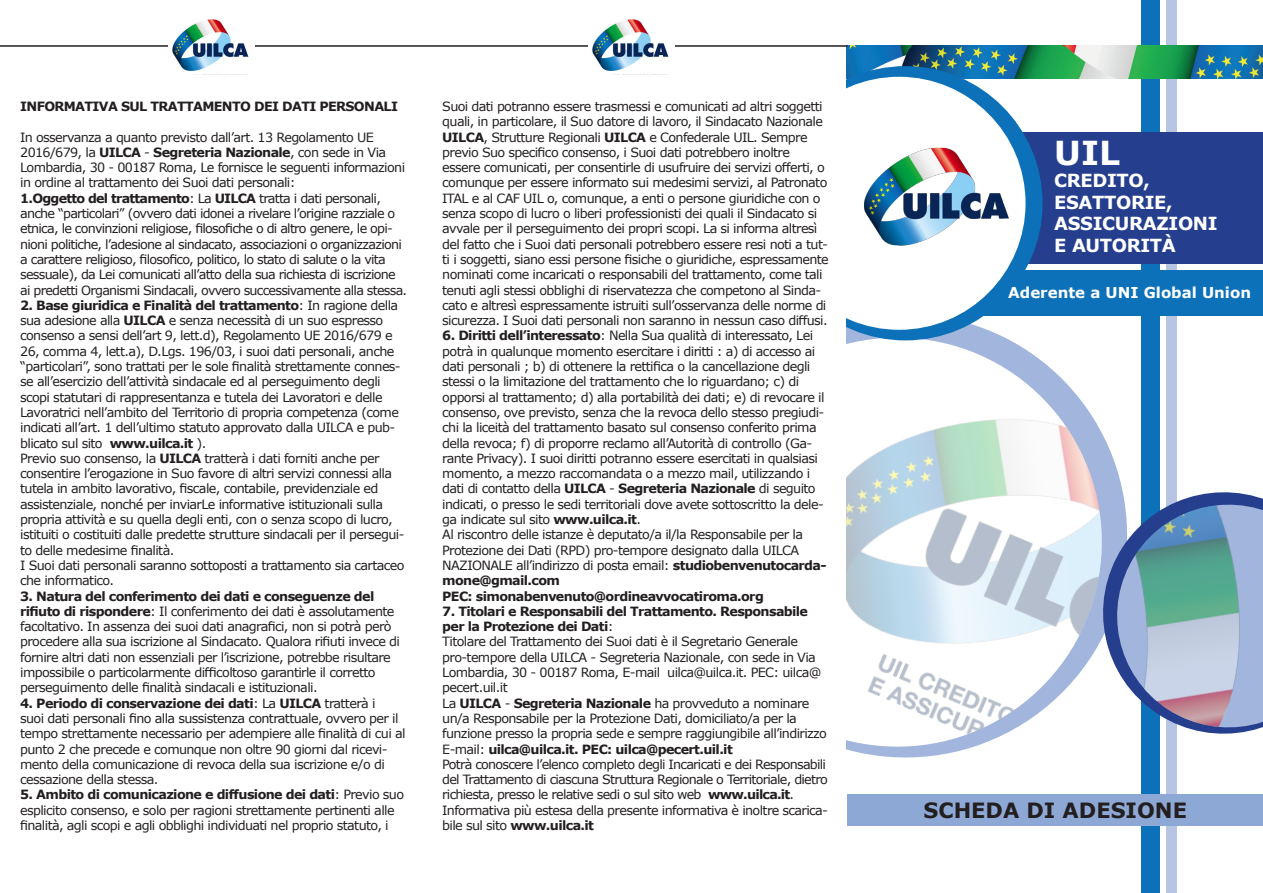
<style>
.page{position:relative;width:1263px;height:893px;background:#fff}
.page>*{position:absolute;margin:0;border:0;box-sizing:border-box;transform-origin:0 0}
.t1{font:700 33px "Verdana";color:#fff}
.t2{font:700 21px "Verdana";color:#231f20}
.t3{font:700 18px/21.6px "Verdana";letter-spacing:-.02em;color:#fff}
.t4{font:700 15px "Verdana";color:#fff}
.t5{font:12.75px/15.3px "Verdana";letter-spacing:-.05em;color:#231f20}
.t6{font:700 12.75px/15.3px "Verdana";letter-spacing:-.05em;color:#231f20}
.s1{font-weight:700}
.s2{font-weight:400}
</style>
<div class="page">
<div style="left:1141px;top:0;width:19px;height:893px;background:#0c71b9"></div>
<div style="left:1166px;top:0;width:10px;height:893px;background:#b7c5e4"></div>
<div style="left:848px;top:795px;width:415px;height:31px;background:#8ea8d6"></div>
<img style="left:846px;top:338px;width:273px;height:420px">
<div style="left:918px;top:271px;width:345px;height:45px;background:#0c71b9"></div>
<div style="left:967px;top:133px;width:296px;height:131px;background:#253f8e"></div>
<img style="left:846px;top:45px;width:417px;height:33px">
<div style="left:768px;top:66px;width:274px;height:274px;background:#0c71b9;border-radius:50%"></div>
<div style="left:772px;top:77px;width:253px;height:253px;background:#fff;border-radius:50%"></div>
<img style="left:864px;top:105px;width:188px;height:143px">
<svg style="left:1086px;top:475px;width:91px;height:275px"></svg>
<svg style="left:1101px;top:489px;width:162px;height:254px"></svg>
<img style="left:1101px;top:505px;width:162px;height:227px">
<div style="left:424px;top:0;width:422px;height:893px;background:#fff"></div>
<hr style="left:0;top:45px;width:848px;height:2px;background:#231f20">
<img style="left:168px;top:19px;width:87px;height:52px">
<img style="left:588px;top:19px;width:87px;height:52px">
<p class="t6" style="left:20px;top:98px;width:379px">INFORMATIVA SUL TRATTAMENTO DEI DATI PERSONALI</p>
<p class="t5" style="left:20px;top:129px;width:386px">In osservanza a quanto previsto dall’art. 13 Regolamento UE 2016/679, la <span class="s1">UILCA</span> - <span class="s1">Segreteria Nazionale</span>, con sede in Via Lombardia, 30 - 00187 Roma, Le fornisce le seguenti informazioni in ordine al trattamento dei Suoi dati personali:</p>
<p class="t5" style="left:20px;top:190px;width:388px"><span class="s1">1.Oggetto del trattamento</span>: La <span class="s1">UILCA</span> tratta i dati personali, anche “particolari” (ovvero dati idonei a rivelare l’origine razziale o etnica, le convinzioni religiose, filosofiche o di altro genere, le opi&shy;nioni politiche, l’adesione al sindacato, associazioni o organizzazioni a carattere religioso, filosofico, politico, lo stato di salute o la vita sessuale), da Lei comunicati all’atto della sua richiesta di iscrizione ai predetti Organismi Sindacali, ovvero successivamente alla stessa.</p>
<p class="t5" style="left:20px;top:297px;width:382px"><span class="s1">2. Base giuridica e Finalità del trattamento</span>: In ragione della sua adesione alla <span class="s1">UILCA</span> e senza necessità di un suo espresso consenso a sensi dell’art 9, lett.d), Regolamento UE 2016/679 e 26, comma 4, lett.a), D.Lgs. 196/03, i suoi dati personali, anche “particolari”, sono trattati per le sole finalità strettamente connes&shy;se all’esercizio dell’attività sindacale ed al perseguimento degli scopi statutari di rappresentanza e tutela dei Lavoratori e delle Lavoratrici nell’ambito del Territorio di propria competenza (come indicati all’art. 1 dell’ultimo statuto approvato dalla UILCA e pub&shy;blicato sul sito <span class="s1">www.uilca.it</span> ).</p>
<p class="t5" style="left:20px;top:450px;width:386px">Previo suo consenso, la <span class="s1">UILCA</span> tratterà i dati forniti anche per consentire l’erogazione in Suo favore di altri servizi connessi alla tutela in ambito lavorativo, fiscale, contabile, previdenziale ed assistenziale, nonché per inviarLe informative istituzionali sulla propria attività e su quella degli enti, con o senza scopo di lucro, istituiti o costituiti dalle predette strutture sindacali per il persegui&shy;to delle medesime finalità.</p>
<p class="t5" style="left:20px;top:557px;width:386px">I Suoi dati personali saranno sottoposti a trattamento sia cartaceo che informatico.</p>
<p class="t5" style="left:20px;top:588px;width:381px"><span class="s1">3. Natura del conferimento dei dati e conseguenze del rifiuto di rispondere</span>: Il conferimento dei dati è assolutamente facoltativo. In assenza dei suoi dati anagrafici, non si potrà però procedere alla sua iscrizione al Sindacato. Qualora rifiuti invece di fornire altri dati non essenziali per l’iscrizione, potrebbe risultare impossibile o particolarmente difficoltoso garantirle il corretto perseguimento delle finalità sindacali e istituzionali.</p>
<p class="t5" style="left:20px;top:695px;width:387px"><span class="s1">4. Periodo di conservazione dei dati</span>: La <span class="s1">UILCA</span> tratterà i<br>suoi dati personali fino alla sussistenza contrattuale, ovvero per il tempo strettamente necessario per adempiere alle finalità di cui al punto 2 che precede e comunque non oltre 90 giorni dal ricevi&shy;mento della comunicazione di revoca della sua iscrizione e/o di cessazione della stessa.</p>
<p class="t5" style="left:20px;top:787px;width:385px"><span class="s1">5. Ambito di comunicazione e diffusione dei dati</span>: Previo suo esplicito consenso, e solo per ragioni strettamente pertinenti alle finalità, agli scopi e agli obblighi individuati nel proprio statuto, i</p>
<p class="t5" style="left:442px;top:98px;width:388px">Suoi dati potranno essere trasmessi e comunicati ad altri soggetti quali, in particolare, il Suo datore di lavoro, il Sindacato Nazionale <span class="s1">UILCA</span>, Strutture Regionali <span class="s1">UILCA</span> e Confederale UIL. Sempre previo Suo specifico consenso, i Suoi dati potrebbero inoltre essere comunicati, per consentirle di usufruire dei servizi offerti, o comunque per essere informato sui medesimi servizi, al Patronato ITAL e al CAF UIL o, comunque, a enti o persone giuridiche con o senza scopo di lucro o liberi professionisti dei quali il Sindacato si avvale per il perseguimento dei propri scopi. La si informa altresì del fatto che i Suoi dati personali potrebbero essere resi noti a tut&shy;ti i soggetti, siano essi persone fisiche o giuridiche, espressamente nominati come incaricati o responsabili del trattamento, come tali tenuti agli stessi obblighi di riservatezza che competono al Sinda&shy;cato e altresì espressamente istruiti sull’osservanza delle norme di sicurezza. I Suoi dati personali non saranno in nessun caso diffusi.</p>
<p class="t5" style="left:442px;top:328px;width:384px"><span class="s1">6. Diritti dell’interessato</span>: Nella Sua qualità di interessato, Lei potrà in qualunque momento esercitare i diritti : a) di accesso ai dati personali ; b) di ottenere la rettifica o la cancellazione degli stessi o la limitazione del trattamento che lo riguardano; c) di opporsi al trattamento; d) alla portabilità dei dati; e) di revocare il consenso, ove previsto, senza che la revoca dello stesso pregiudi&shy;chi la liceità del trattamento basato sul consenso conferito prima della revoca; f) di proporre reclamo all’Autorità di controllo (Ga&shy;rante Privacy). I suoi diritti potranno essere esercitati in qualsiasi momento, a mezzo raccomandata o a mezzo mail, utilizzando i dati di contatto della <span class="s1">UILCA</span> - <span class="s1">Segreteria Nazionale</span> di seguito indicati, o presso le sedi territoriali dove avete sottoscritto la dele&shy;ga indicate sul sito <span class="s1">www.uilca.it</span>.</p>
<p class="t5" style="left:442px;top:527px;width:386px">Al riscontro delle istanze è deputato/a il/la Responsabile per la Protezione dei Dati (RPD) pro-tempore designato dalla UILCA NAZIONALE all’indirizzo di posta email: <span class="s1">studiobenvenutocarda&shy;mone@gmail.com</span></p>
<p class="t6" style="left:442px;top:588px;width:323px">PEC: simonabenvenuto@ordineavvocatiroma.org</p>
<p class="t6" style="left:442px;top:603px;width:367px">7. Titolari e Responsabili del Trattamento. Responsabile per la Protezione dei Dati<span class="s2">:</span></p>
<p class="t5" style="left:442px;top:634px;width:381px">Titolare del Trattamento dei Suoi dati è il Segretario Generale pro-tempore della UILCA - Segreteria Nazionale, con sede in Via Lombardia, 30 - 00187 Roma, E-mail uilca@uilca.it. PEC: uilca@ pecert.uil.it</p>
<p class="t5" style="left:442px;top:695px;width:386px">La <span class="s1">UILCA</span> - <span class="s1">Segreteria Nazionale</span> ha provveduto a nominare un/a Responsabile per la Protezione Dati, domiciliato/a per la funzione presso la propria sede e sempre raggiungibile all’indirizzo E-mail: <span class="s1">uilca@uilca.it. PEC: uilca@pecert.uil.it</span></p>
<p class="t5" style="left:442px;top:756px;width:387px">Potrà conoscere l’elenco completo degli Incaricati e dei Responsabili del Trattamento di ciascuna Struttura Regionale o Territoriale, dietro richiesta, presso le relative sedi o sul sito web <span class="s1">www.uilca.it</span>.</p>
<p class="t5" style="left:442px;top:802px;width:387px">Informativa più estesa della presente informativa è inoltre scarica&shy;bile sul sito <span class="s1">www.uilca.it</span></p>
<p class="t1" style="left:1054px;top:130px;width:67px">UIL</p>
<p class="t3" style="left:1054px;top:169px;width:97px">CREDITO,</p>
<p class="t3" style="left:1054px;top:191px;width:120px">ESATTORIE,</p>
<p class="t3" style="left:1054px;top:212px;width:165px">ASSICURAZIONI<br>E AUTORITÀ</p>
<p class="t4" style="left:1008px;top:282px;width:244px">Aderente a UNI Global Union</p>
<p class="t2" style="left:923px;top:795px;width:265px">SCHEDA DI ADESIONE</p>
</div>
